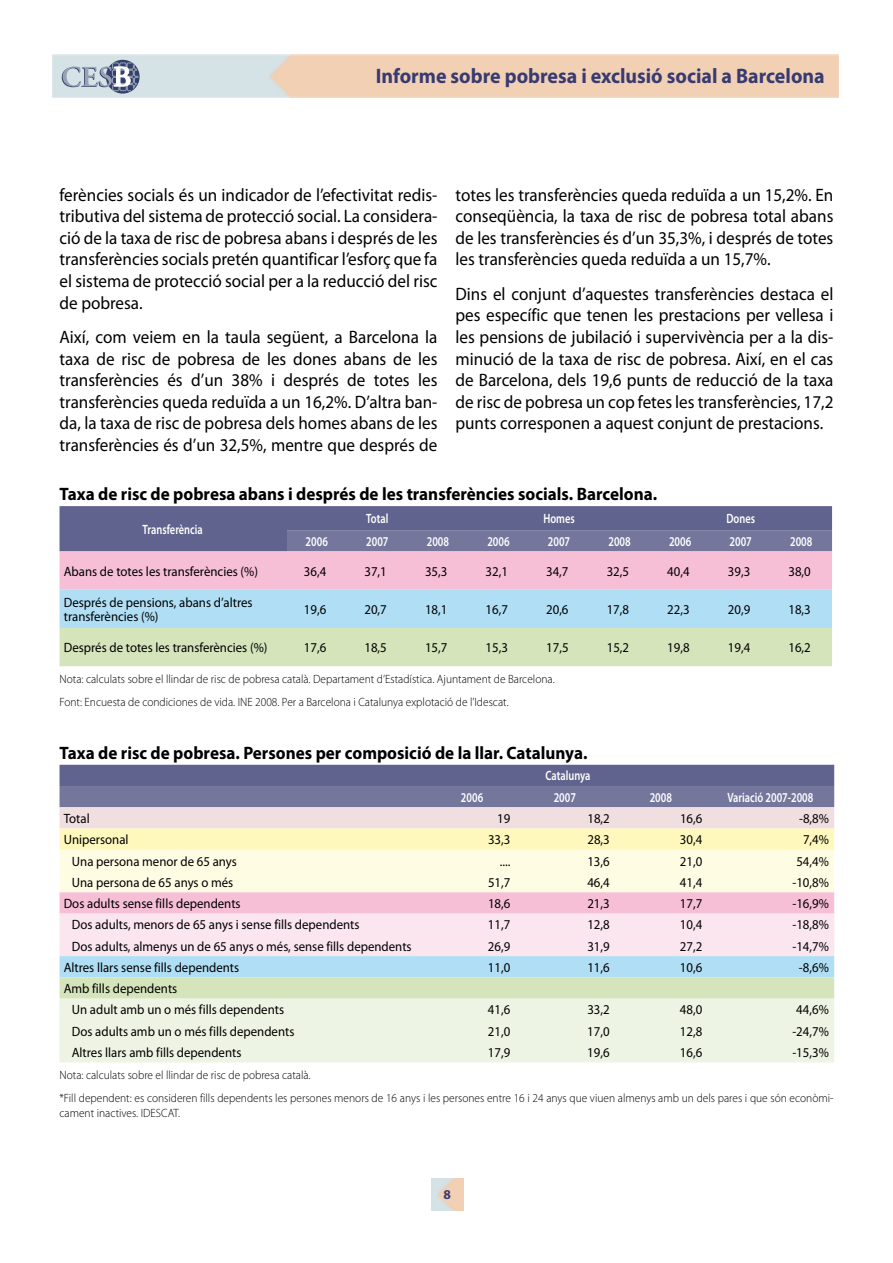
<style>
.page{position:relative;width:893px;height:1263px;background:#fff}
.page>*{position:absolute;margin:0;border:0;box-sizing:border-box;transform-origin:0 0}
.t1{font:700 21px "Myriad Pro";color:#383b71;scale:.95 1}
.t2{font:18px/21.6px "Myriad Pro";color:#000;text-align:justify;scale:.95 1}
.t3{font:700 18px "Myriad Pro";color:#000;scale:.95 1}
.t4{font:13.5px/13.5px "Myriad Pro";color:#000;scale:.95 1}
.t5{font:600 13.5px "Myriad Pro";color:#fff;scale:.77 1}
.t6{font:700 13.5px "Myriad";color:#383b71}
.t7{font:300 12px/23px "Myriad Pro";color:#000;scale:.95 1}
</style>
<div class="page">
<img style="left:431px;top:1179px;width:32px;height:32px">
<img style="left:52px;top:54px;width:787px;height:44px">
<svg style="left:106px;top:60px;width:34px;height:34px"></svg>
<svg style="left:62px;top:62px;width:77px;height:29px;background:#a7b2c1"></svg>
<svg style="left:60px;top:506px;width:772px;height:160px;background:#b5b7c4"></svg>
<svg style="left:60px;top:765px;width:774px;height:234px;background:#d6d0d0"></svg>
<div style="left:60px;top:999px;width:774px;height:63px;background:#eef4e3"></div>
<p class="t1" style="left:376px;top:62px;width:474px">Informe sobre pobresa i exclusió social a Barcelona</p>
<p class="t2" style="left:60px;top:183px;width:399px">ferències socials és un indicador de l’efectivitat redis&shy;tributiva del sistema de protecció social. La considera&shy;ció de la taxa de risc de pobresa abans i després de les transferències socials pretén quantificar l’esforç que fa el sistema de protecció social per a la reducció del risc de pobresa.</p>
<p class="t2" style="left:60px;top:326px;width:399px">Així, com veiem en la taula següent, a Barcelona la taxa de risc de pobresa de les dones abans de les transferències és d’un 38% i després de totes les transferències queda reduïda a un 16,2%. D’altra ban&shy;da, la taxa de risc de pobresa dels homes abans de les transferències és d’un 32,5%, mentre que després de</p>
<p class="t2" style="left:455px;top:183px;width:399px">totes les transferències queda reduïda a un 15,2%. En conseqüència, la taxa de risc de pobresa total abans de les transferències és d’un 35,3%, i després de totes les transferències queda reduïda a un 15,7%.</p>
<p class="t2" style="left:455px;top:283px;width:399px">Dins el conjunt d’aquestes transferències destaca el pes específic que tenen les prestacions per vellesa i les pensions de jubilació i supervivència per a la dis&shy;minució de la taxa de risc de pobresa. Així, en el cas de Barcelona, dels 19,6 punts de reducció de la taxa de risc de pobresa un cop fetes les transferències, 17,2 punts corresponen a aquest conjunt de prestacions.</p>
<p class="t3" style="left:60px;top:482px;width:631px">Taxa de risc de pobresa abans i després de les transferències socials. Barcelona.</p>
<p class="t5" style="left:143px;top:521px;width:80px">Transferència</p>
<p class="t5" style="left:366px;top:510px;width:30px">Total</p>
<p class="t5" style="left:543px;top:510px;width:42px">Homes</p>
<p class="t5" style="left:726px;top:510px;width:39px">Dones</p>
<p class="t5" style="left:306px;top:533px;width:30px">2006</p>
<p class="t5" style="left:366px;top:533px;width:30px">2007</p>
<p class="t5" style="left:427px;top:533px;width:30px">2008</p>
<p class="t5" style="left:487px;top:533px;width:30px">2006</p>
<p class="t5" style="left:548px;top:533px;width:30px">2007</p>
<p class="t5" style="left:608px;top:533px;width:30px">2008</p>
<p class="t5" style="left:669px;top:533px;width:30px">2006</p>
<p class="t5" style="left:730px;top:533px;width:30px">2007</p>
<p class="t5" style="left:790px;top:533px;width:30px">2008</p>
<p class="t4" style="left:64px;top:564px;width:206px">Abans de totes les transferències (%)</p>
<p class="t4" style="left:304px;top:564px;width:25px">36,4</p>
<p class="t4" style="left:364px;top:564px;width:25px">37,1</p>
<p class="t4" style="left:425px;top:564px;width:25px">35,3</p>
<p class="t4" style="left:486px;top:564px;width:25px">32,1</p>
<p class="t4" style="left:546px;top:564px;width:25px">34,7</p>
<p class="t4" style="left:607px;top:564px;width:25px">32,5</p>
<p class="t4" style="left:667px;top:564px;width:25px">40,4</p>
<p class="t4" style="left:728px;top:564px;width:25px">39,3</p>
<p class="t4" style="left:788px;top:564px;width:25px">38,0</p>
<p class="t4" style="left:64px;top:596px;width:200px">Després de pensions, abans d’altres transferències (%)</p>
<p class="t4" style="left:304px;top:602px;width:25px">19,6</p>
<p class="t4" style="left:364px;top:602px;width:25px">20,7</p>
<p class="t4" style="left:425px;top:602px;width:25px">18,1</p>
<p class="t4" style="left:486px;top:602px;width:25px">16,7</p>
<p class="t4" style="left:546px;top:602px;width:25px">20,6</p>
<p class="t4" style="left:607px;top:602px;width:25px">17,8</p>
<p class="t4" style="left:667px;top:602px;width:25px">22,3</p>
<p class="t4" style="left:728px;top:602px;width:25px">20,9</p>
<p class="t4" style="left:788px;top:602px;width:25px">18,3</p>
<p class="t4" style="left:64px;top:641px;width:216px">Després de totes les transferències (%)</p>
<p class="t4" style="left:304px;top:641px;width:25px">17,6</p>
<p class="t4" style="left:364px;top:641px;width:25px">18,5</p>
<p class="t4" style="left:425px;top:641px;width:25px">15,7</p>
<p class="t4" style="left:486px;top:641px;width:25px">15,3</p>
<p class="t4" style="left:546px;top:641px;width:25px">17,5</p>
<p class="t4" style="left:607px;top:641px;width:25px">15,2</p>
<p class="t4" style="left:667px;top:641px;width:25px">19,8</p>
<p class="t4" style="left:728px;top:641px;width:25px">19,4</p>
<p class="t4" style="left:788px;top:641px;width:25px">16,2</p>
<p class="t7" style="left:60px;top:668px;width:523px">Nota: calculats sobre el llindar de risc de pobresa català. Departament d’Estadística. Ajuntament de Barcelona.<br>Font: Encuesta de condiciones de vida. INE 2008. Per a Barcelona i Catalunya explotació de l’Idescat.</p>
<p class="t3" style="left:60px;top:741px;width:557px">Taxa de risc de pobresa. Persones per composició de la llar. Catalunya.</p>
<p class="t5" style="left:546px;top:767px;width:60px">Catalunya</p>
<p class="t5" style="left:461px;top:788px;width:30px">2006</p>
<p class="t5" style="left:554px;top:788px;width:30px">2007</p>
<p class="t5" style="left:650px;top:788px;width:30px">2008</p>
<p class="t5" style="left:727px;top:788px;width:113px">Variació 2007-2008</p>
<p class="t4" style="left:64px;top:811px;width:29px">Total</p>
<p class="t4" style="left:497px;top:811px;width:15px">19</p>
<p class="t4" style="left:587px;top:811px;width:25px">18,2</p>
<p class="t4" style="left:680px;top:811px;width:25px">16,6</p>
<p class="t4" style="left:799px;top:811px;width:33px">-8,8%</p>
<p class="t4" style="left:64px;top:833px;width:70px">Unipersonal</p>
<p class="t4" style="left:488px;top:833px;width:25px">33,3</p>
<p class="t4" style="left:587px;top:833px;width:25px">28,3</p>
<p class="t4" style="left:680px;top:833px;width:25px">30,4</p>
<p class="t4" style="left:803px;top:833px;width:29px">7,4%</p>
<p class="t4" style="left:72px;top:854px;width:175px">Una persona menor de 65 anys</p>
<p class="t4" style="left:500px;top:854px;width:13px">....</p>
<p class="t4" style="left:587px;top:854px;width:25px">13,6</p>
<p class="t4" style="left:680px;top:854px;width:25px">21,0</p>
<p class="t4" style="left:796px;top:854px;width:36px">54,4%</p>
<p class="t4" style="left:72px;top:875px;width:171px">Una persona de 65 anys o més</p>
<p class="t4" style="left:488px;top:875px;width:25px">51,7</p>
<p class="t4" style="left:587px;top:875px;width:25px">46,4</p>
<p class="t4" style="left:680px;top:875px;width:25px">41,4</p>
<p class="t4" style="left:792px;top:875px;width:40px">-10,8%</p>
<p class="t4" style="left:64px;top:896px;width:188px">Dos adults sense fills dependents</p>
<p class="t4" style="left:488px;top:896px;width:25px">18,6</p>
<p class="t4" style="left:587px;top:896px;width:25px">21,3</p>
<p class="t4" style="left:680px;top:896px;width:25px">17,7</p>
<p class="t4" style="left:792px;top:896px;width:40px">-16,9%</p>
<p class="t4" style="left:72px;top:918px;width:304px">Dos adults, menors de 65 anys i sense fills dependents</p>
<p class="t4" style="left:488px;top:918px;width:25px">11,7</p>
<p class="t4" style="left:587px;top:918px;width:25px">12,8</p>
<p class="t4" style="left:680px;top:918px;width:25px">10,4</p>
<p class="t4" style="left:792px;top:918px;width:40px">-18,8%</p>
<p class="t4" style="left:72px;top:939px;width:359px">Dos adults, almenys un de 65 anys o més, sense fills dependents</p>
<p class="t4" style="left:488px;top:939px;width:25px">26,9</p>
<p class="t4" style="left:587px;top:939px;width:25px">31,9</p>
<p class="t4" style="left:680px;top:939px;width:25px">27,2</p>
<p class="t4" style="left:792px;top:939px;width:40px">-14,7%</p>
<p class="t4" style="left:64px;top:960px;width:186px">Altres llars sense fills dependents</p>
<p class="t4" style="left:488px;top:960px;width:25px">11,0</p>
<p class="t4" style="left:587px;top:960px;width:25px">11,6</p>
<p class="t4" style="left:680px;top:960px;width:25px">10,6</p>
<p class="t4" style="left:799px;top:960px;width:33px">-8,6%</p>
<p class="t4" style="left:72px;top:978px;width:225px;line-height:21.3px;text-indent:-8px">Amb fills dependents<br>Un adult amb un o més fills dependents</p>
<p class="t4" style="left:488px;top:1003px;width:25px">41,6</p>
<p class="t4" style="left:587px;top:1003px;width:25px">33,2</p>
<p class="t4" style="left:680px;top:1003px;width:25px">48,0</p>
<p class="t4" style="left:796px;top:1003px;width:36px">44,6%</p>
<p class="t4" style="left:72px;top:1024px;width:236px">Dos adults amb un o més fills dependents</p>
<p class="t4" style="left:488px;top:1024px;width:25px">21,0</p>
<p class="t4" style="left:587px;top:1024px;width:25px">17,0</p>
<p class="t4" style="left:680px;top:1024px;width:25px">12,8</p>
<p class="t4" style="left:792px;top:1024px;width:40px">-24,7%</p>
<p class="t4" style="left:72px;top:1045px;width:180px">Altres llars amb fills dependents</p>
<p class="t4" style="left:488px;top:1045px;width:25px">17,9</p>
<p class="t4" style="left:587px;top:1045px;width:25px">19,6</p>
<p class="t4" style="left:680px;top:1045px;width:25px">16,6</p>
<p class="t4" style="left:792px;top:1045px;width:40px">-15,3%</p>
<p class="t7" style="left:60px;top:1064px;width:816px">Nota: calculats sobre el llindar de risc de pobresa català.<br>*Fill dependent: es consideren fills dependents les persones menors de 16 anys i les persones entre 16 i 24 anys que viuen almenys amb un dels pares i que són econòmi-</p>
<p class="t7" style="left:60px;top:1101px;width:129px">cament inactives. IDESCAT.</p>
<p class="t6" style="left:443px;top:1187px;width:9px">8</p>
</div>
